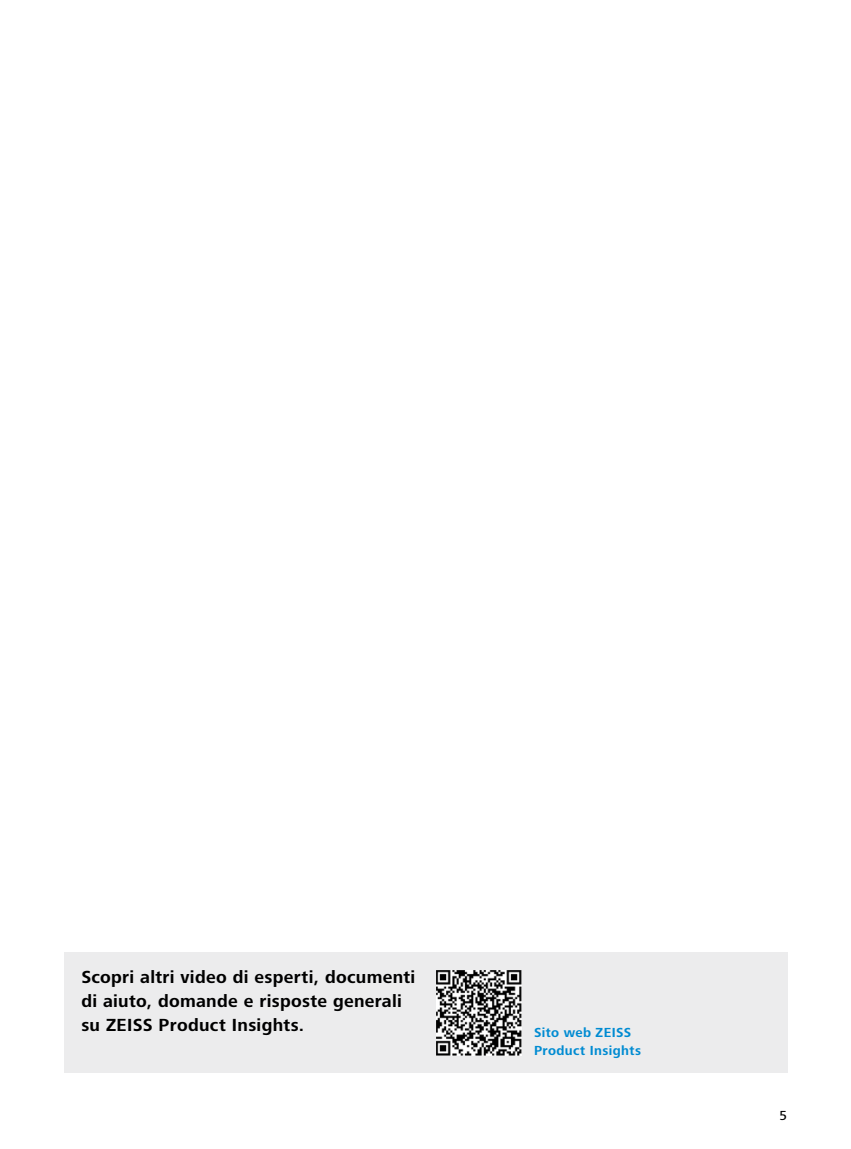
<style>
.page{position:relative;width:851px;height:1149px;background:#fff}
.page>*{position:absolute;margin:0;border:0;box-sizing:border-box;transform-origin:0 0}
.Front_page_-_Header{font:700 18px/24px "ZEISS Frutiger Next W1 G";letter-spacing:.015em;color:#000}
.Inner_page___Copy_9{font:700 13.5px/18px "ZEISS Frutiger Next W1 G";letter-spacing:.03em;color:#008bd2}
.t1{font:500 13.5px "ZEISS Frutiger Next W1 G";color:#000}
</style>
<div class="page">
<div style="left:64px;top:952px;width:723px;height:120px;background:#ececed"></div>
<img style="left:436px;top:970px;width:85px;height:85px">
<p class="Front_page_-_Header" style="left:81px;top:964px;width:335px">Scopri altri video di esperti, documenti di aiuto, domande e risposte generali su ZEISS Product Insights.</p>
<p class="Inner_page___Copy_9" style="left:534px;top:1023px;width:109px">Sito web ZEISS<br>Product Insights</p>
<p class="t1" style="left:779px;top:1105px;width:9px">5</p>
</div>
